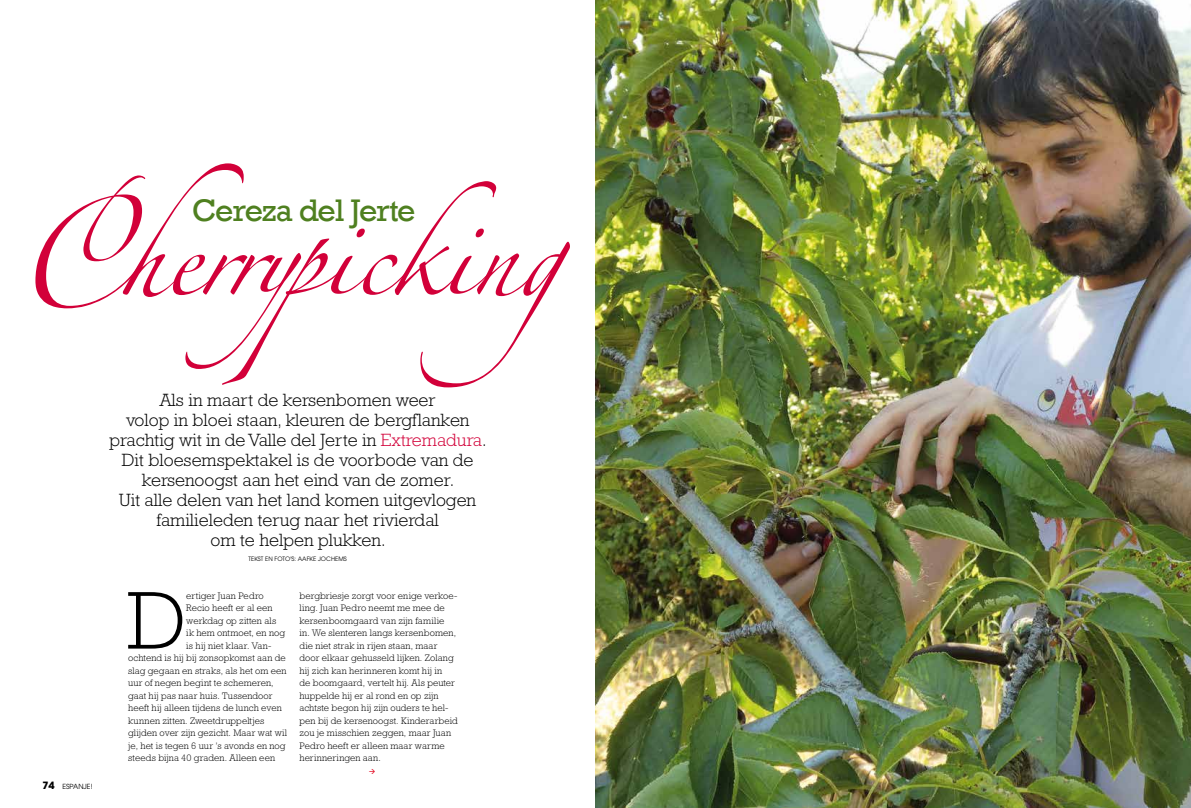
<style>
.page{position:relative;width:1191px;height:808px;background:#fff}
.page>*{position:absolute;margin:0;border:0;box-sizing:border-box;transform-origin:0 0}
.t1{font:300 83.1px "Rockwell Std";color:#000}
.t2{font:71.1px "Zapfino";letter-spacing:-.025em;color:#d20039}
.t3{font:32px "Rockwell";letter-spacing:-.03em;color:#4f8020}
.t4{font:300 18px/20px "Rockwell Std";color:#000;text-align:center}
.t5{font:700 10px "ITC Avant Garde Pro";color:#000}
.t6{font:300 9.5px/12.5px "Rockwell Std";letter-spacing:.01em;color:#000}
.t7{font:7px "ITC Avant Garde Pro";color:#000}
.t8{font:6px "ITC Avant Garde Pro";color:#000}
.s1{color:#d20039}
</style>
<div class="page">
<img style="left:595px;top:0;width:596px;height:808px">
<p class="t5" style="left:42px;top:778px;width:14px">74</p>
<p class="t7" style="left:62px;top:782px;width:32px">ESPANJE!</p>
<h2 class="t2" style="left:119px;top:228px;width:550px">herrypicking</h2>
<h3 class="t3" style="left:192px;top:192px;width:225px">Cereza del Jerte</h3>
<p class="t4" style="left:110px;top:389px;width:378px">Als in maart de kersenbomen weer<br>volop in bloei staan, kleuren de bergflanken prachtig wit in de Valle del Jerte in <span class="s1">Extremadura</span>.<br>Dit bloesemspektakel is de voorbode van de kersenoogst aan het eind van de zomer.<br>Uit alle delen van het land komen uitgevlogen familieleden terug naar het rivierdal<br>om te helpen plukken.</p>
<p class="t8" style="left:249px;top:555px;width:100px">TEKST EN FOTO'S: AAFKE JOCHEMS</p>
<h1 class="t1" style="left:127px;top:573px;width:60px">D</h1>
<p class="t6" style="left:186px;top:589px;width:79px">ertiger Juan Pedro</p>
<p class="t6" style="left:186px;top:602px;width:88px">Recio heeft er al een</p>
<p class="t6" style="left:186px;top:614px;width:92px">werkdag op zitten als</p>
<p class="t6" style="left:186px;top:627px;width:100px">ik hem ontmoet, en nog</p>
<p class="t6" style="left:186px;top:639px;width:86px">is hij niet klaar. Van-</p>
<p class="t6" style="left:128px;top:652px;width:159px">ochtend is hij bij zonsopkomst aan de</p>
<p class="t6" style="left:128px;top:664px;width:160px">slag gegaan en straks, als het om een</p>
<p class="t6" style="left:128px;top:677px;width:147px">uur of negen begint te schemeren,</p>
<p class="t6" style="left:128px;top:689px;width:146px">gaat hij pas naar huis. Tussendoor</p>
<p class="t6" style="left:128px;top:702px;width:155px">heeft hij alleen tijdens de lunch even</p>
<p class="t6" style="left:128px;top:714px;width:138px">kunnen zitten. Zweetdruppeltjes</p>
<p class="t6" style="left:128px;top:727px;width:160px">glijden over zijn gezicht. Maar wat wil</p>
<p class="t6" style="left:128px;top:739px;width:159px">je, het is tegen 6 uur ’s avonds en nog</p>
<p class="t6" style="left:128px;top:752px;width:148px">steeds bijna 40 graden. Alleen een</p>
<p class="t6" style="left:299px;top:589px;width:160px">bergbriesje zorgt voor enige verkoe&shy;ling. Juan Pedro neemt me mee de kersenboomgaard van zijn familie<br>in. We slenteren langs kersenbomen, die niet strak in rijen staan, maar door elkaar gehusseld lijken. Zolang hij zich kan herinneren komt hij in<br>de boomgaard, vertelt hij. Als peuter huppelde hij er al rond en op zijn achtste begon hij zijn ouders te hel&shy;pen bij de kersenoogst. Kinderarbeid zou je misschien zeggen, maar Juan Pedro heeft er alleen maar warme herinneringen aan.</p>
</div>
